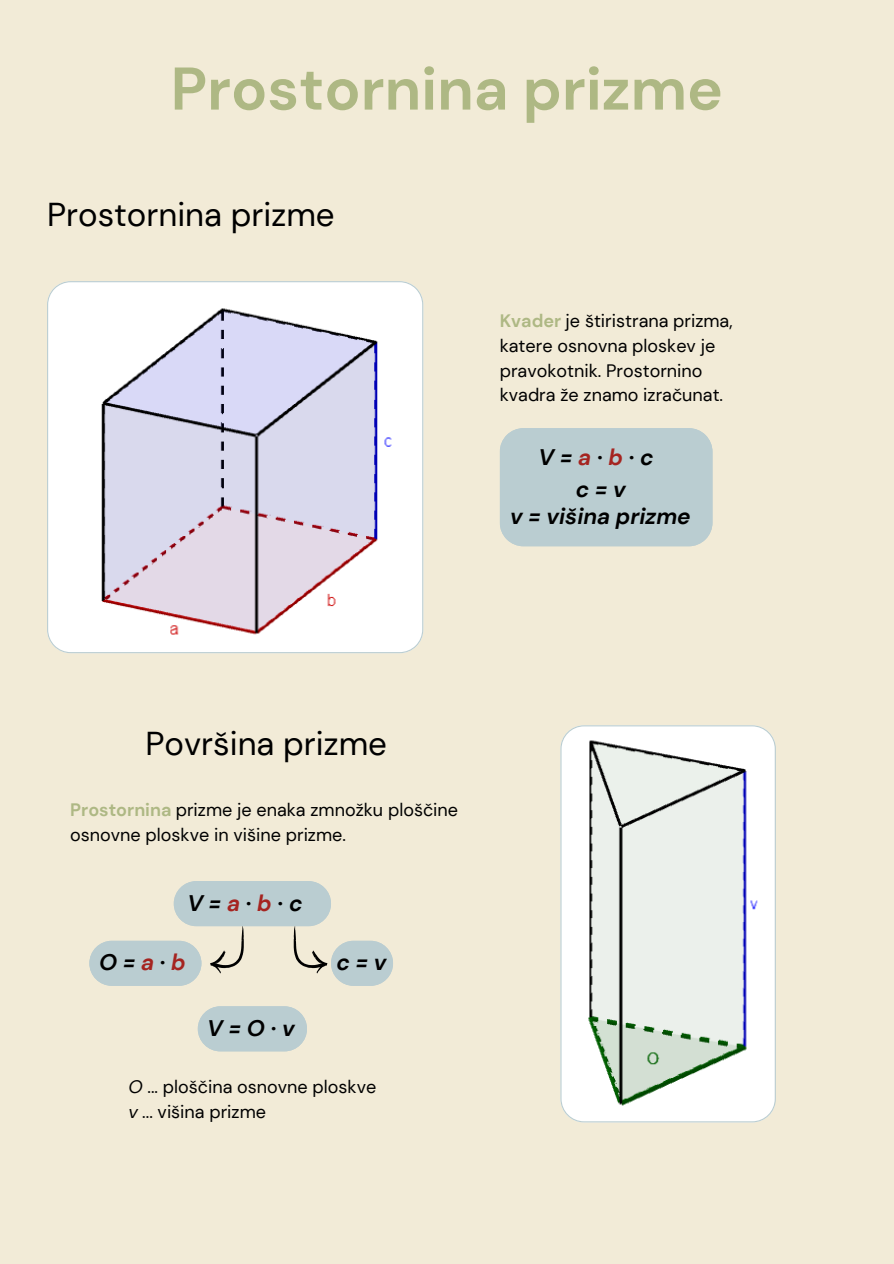
<style>
.page{position:relative;width:894px;height:1264px;background:#fff}
.page>*{position:absolute;margin:0;border:0;box-sizing:border-box;transform-origin:0 0}
.t1{font:700 60.15px "DM Sans";color:#aeb884}
.t2{font:33px "DM Sans";color:#000}
.t3{font:italic 700 22.5px "DM Sans";color:#000}
.t4{font:18px/24.8px "DM Sans";color:#000}
.s1{font-weight:700;color:#aeb884}
.s2{color:#a52420}
.s3{font-family:"Liberation Serif"}
.s4{font-style:italic}
</style>
<div class="page">
<div style="left:0;top:0;width:893px;height:1263px;background:#f2ebd7"></div>
<svg style="left:47px;top:281px;width:376px;height:372px"></svg>
<svg style="left:560px;top:725px;width:215px;height:397px"></svg>
<svg style="left:89px;top:881px;width:304px;height:104px"></svg>
<svg style="left:198px;top:1006px;width:109px;height:45px"></svg>
<div style="left:499px;top:428px;width:213px;height:118px;background:#bacdd1"></div>
<p class="t1" style="left:171px;top:50px;width:553px">Prostornina prizme</p>
<p class="t2" style="left:47px;top:193px;width:289px">Prostornina prizme</p>
<p class="t4" style="left:499px;top:308px;width:234px"><span class="s1">Kvader</span> je štiristrana prizma, katere osnovna ploskev je pravokotnik. Prostornino kvadra že znamo izračunat.</p>
<p class="t3" style="left:538px;top:442px;width:116px">V=<span class="s2">a</span><span class="s3">∙</span><span class="s2">b</span><span class="s3">∙</span>c</p>
<p class="t3" style="left:575px;top:475px;width:51px">c=v</p>
<p class="t3" style="left:510px;top:502px;width:182px">v = višina prizme</p>
<p class="t2" style="left:145px;top:722px;width:243px">Površina prizme</p>
<p class="t4" style="left:70px;top:797px;width:389px"><span class="s1">Prostornina</span> prizme je enaka zmnožku ploščine osnovne ploskve in višine prizme.</p>
<p class="t3" style="left:187px;top:888px;width:116px">V=<span class="s2">a</span><span class="s3">∙</span><span class="s2">b</span><span class="s3">∙</span>c</p>
<p class="t3" style="left:99px;top:948px;width:88px">O=<span class="s2">a</span><span class="s3">∙</span><span class="s2">b</span></p>
<p class="t3" style="left:336px;top:948px;width:51px">c=v</p>
<p class="t3" style="left:207px;top:1013px;width:89px">V=O<span class="s3">∙</span>v</p>
<p class="t4" style="left:128px;top:1074px;width:249px"><span class="s4">O</span> ... ploščina osnovne ploskve</p>
<p class="t4" style="left:128px;top:1098px;width:139px"><span class="s4">v</span> ... višina prizme</p>
</div>
